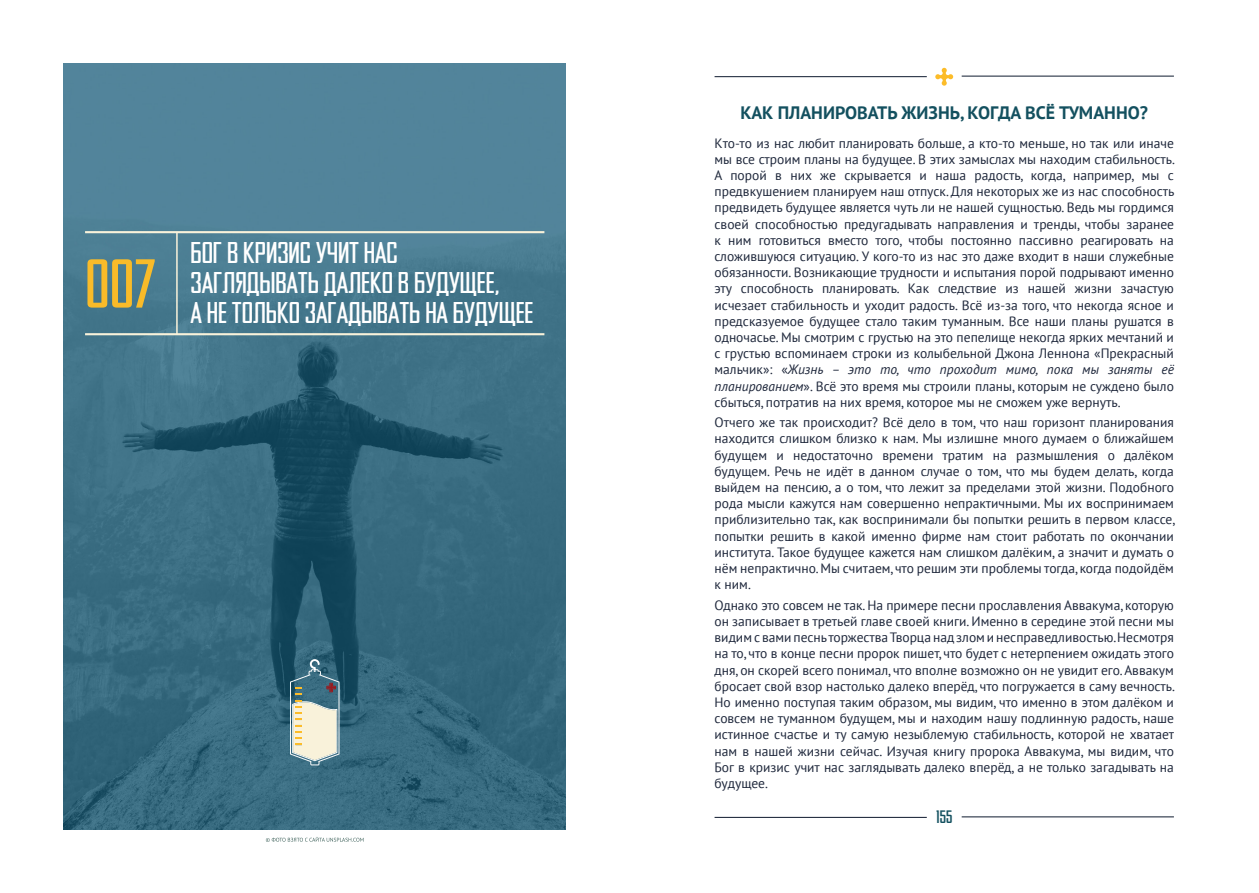
<style>
.page{position:relative;width:1259px;height:893px;background:#fff}
.page>*{position:absolute;margin:0;border:0;box-sizing:border-box;transform-origin:0 0}
.t1{font:500 69px "Agency Gothic CT";color:#f9bb29}
.t2{font:500 30px/30px "Agency Gothic CT";letter-spacing:-.005em;color:#fff}
.t3{font:700 18px "PT Sans";color:#13505f}
.t4{font:condensed 18px "Agency Gothic CT";color:#13505f}
.t5{font:13.5px/16.2px "PT Sans";color:#1e273b;text-align:justify}
.s1{font-style:italic}
</style>
<div class="page">
<svg style="left:935px;top:68px;width:18px;height:18px"></svg>
<hr style="left:714px;top:76px;width:213px;height:1px;background:#1d283b">
<hr style="left:961px;top:76px;width:213px;height:1px;background:#1d283b">
<hr style="left:714px;top:817px;width:213px;height:1px;background:#1d283b">
<hr style="left:961px;top:816px;width:213px;height:1px;background:#1d283b">
<svg style="left:266px;top:837px;width:98px;height:5px"></svg>
<img style="left:64px;top:64px;width:502px;height:765px">
<svg style="left:290px;top:659px;width:49px;height:106px;background:#99aca8"></svg>
<hr style="left:85px;top:231px;width:459px;height:2px;background:#f9f2da">
<hr style="left:85px;top:333px;width:459px;height:2px;background:#f9f2da">
<hr style="left:176px;top:232px;width:2px;height:102px;background:#f9f2da">
<p class="t1" style="left:85px;top:250px;width:73px">007</p>
<p class="t2" style="left:190px;top:238px;width:209px">БОГ В КРИЗИС УЧИТ НАС</p>
<p class="t2" style="left:190px;top:268px;width:345px">ЗАГЛЯДЫВАТЬ ДАЛЕКО В БУДУЩЕЕ,<br>А НЕ ТОЛЬКО ЗАГАДЫВАТЬ НА БУДУЩЕЕ</p>
<p class="t3" style="left:740px;top:100px;width:409px">КАК ПЛАНИРОВАТЬ ЖИЗНЬ, КОГДА ВСЁ ТУМАННО?</p>
<p class="t5" style="left:714px;top:134px;width:462px">Кто-то из нас любит планировать больше, а кто-то меньше, но так или иначе мы все строим планы на будущее. В этих замыслах мы находим стабильность.<br>А порой в них же скрывается и наша радость, когда, например, мы с предвкушением планируем наш отпуск. Для некоторых же из нас способность предвидеть будущее является чуть ли не нашей сущностью. Ведь мы гордимся своей способностью предугадывать направления и тренды, чтобы заранее к ним готовиться вместо того, чтобы постоянно пассивно реагировать на сложившуюся ситуацию. У кого-то из нас это даже входит в наши служебные обязанности. Возникающие трудности и испытания порой подрывают именно эту способность планировать. Как следствие из нашей жизни зачастую исчезает стабильность и уходит радость. Всё из-за того, что некогда ясное и предсказуемое будущее стало таким туманным. Все наши планы рушатся в одночасье. Мы смотрим с грустью на это пепелище некогда ярких мечтаний и с грустью вспоминаем строки из колыбельной Джона Леннона «Прекрасный мальчик»: «<span class="s1">Жизнь – это то, что проходит мимо, пока мы заняты её планированием</span>». Всё это время мы строили планы, которым не суждено было сбыться, потратив на них время, которое мы не сможем уже вернуть.</p>
<p class="t5" style="left:714px;top:414px;width:462px">Отчего же так происходит? Всё дело в том, что наш горизонт планирования находится слишком близко к нам. Мы излишне много думаем о ближайшем будущем и недостаточно времени тратим на размышления о далёком будущем. Речь не идёт в данном случае о том, что мы будем делать, когда выйдем на пенсию, а о том, что лежит за пределами этой жизни. Подобного рода мысли кажутся нам совершенно непрактичными. Мы их воспринимаем приблизительно так, как воспринимали бы попытки решить в первом классе, попытки решить в какой именно фирме нам стоит работать по окончании института. Такое будущее кажется нам слишком далёким, а значит и думать о нём непрактично. Мы считаем, что решим эти проблемы тогда, когда подойдём к ним.</p>
<p class="t5" style="left:714px;top:596px;width:462px">Однако это совсем не так. На примере песни прославления Аввакума, которую он записывает в третьей главе своей книги. Именно в середине этой песни мы видим с вами песнь торжества Творца над злом и несправедливостью. Несмотря на то, что в конце песни пророк пишет, что будет с нетерпением ожидать этого дня, он скорей всего понимал, что вполне возможно он не увидит его. Аввакум бросает свой взор настолько далеко вперёд, что погружается в саму вечность.<br>Но именно поступая таким образом, мы видим, что именно в этом далёком и совсем не туманном будущем, мы и находим нашу подлинную радость, наше истинное счастье и ту самую незыблемую стабильность, которой не хватает нам в нашей жизни сейчас. Изучая книгу пророка Аввакума, мы видим, что Бог в кризис учит нас заглядывать далеко вперёд, а не только загадывать на будущее.</p>
<h3 class="t4" style="left:936px;top:808px;width:18px">155</h3>
</div>
